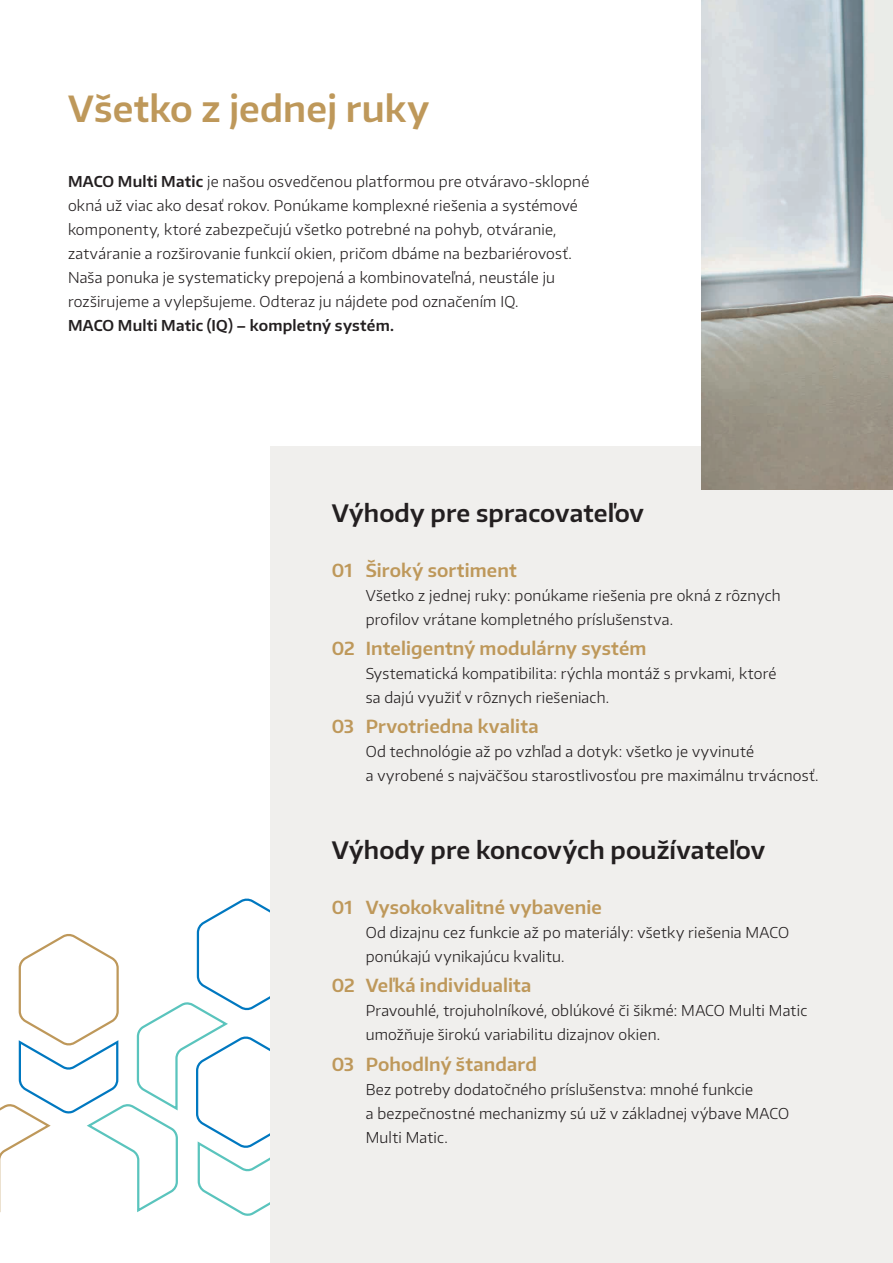
<style>
.page{position:relative;width:893px;height:1263px;background:#fff}
.page>*{position:absolute;margin:0;border:0;box-sizing:border-box;transform-origin:0 0}
.Headline_Kern_Gold{font:600 36px "Encode Sans Normal";letter-spacing:.005em;color:#be985a}
.Subheadline_16auf20_black{font:600 24px "Encode Sans Normal";letter-spacing:.01em;color:#231f20}
.Aufzählungen_Kern_Headline_gold{font:600 18px "Encode Sans Normal";letter-spacing:.01em;color:#be985a}
.Aufzählungen_Kern_Bodytext_schwarz{font:300 15px/24px "Encode Sans Normal";letter-spacing:.015em;color:#231f20}
.Bodytext{font:300 15px/24px "Encode Sans Normal";letter-spacing:.015em;color:#231f20}
.Bodytext-2{font:600 15px "Encode Sans Normal";letter-spacing:.015em;color:#231f20}
.s1{font-weight:600}
</style>
<div class="page">
<svg style="left:0;top:896px;width:271px;height:322px"></svg>
<div style="left:271px;top:446px;width:622px;height:817px;background:#f0efed"></div>
<img style="left:702px;top:0;width:191px;height:489px">
<p class="Headline_Kern_Gold" style="left:68px;top:85px;width:363px">Všetko z jednej ruky</p>
<p class="Bodytext" style="left:68px;top:169px;width:523px"><span class="s1">MACO Multi Matic</span> je našou osvedčenou platformou pre otváravo-sklopné</p>
<p class="Bodytext" style="left:68px;top:193px;width:511px">okná už viac ako desať rokov. Ponúkame komplexné riešenia a systémové</p>
<p class="Bodytext" style="left:68px;top:217px;width:490px">komponenty, ktoré zabezpečujú všetko potrebné na pohyb, otváranie,</p>
<p class="Bodytext" style="left:68px;top:241px;width:505px">zatváranie a rozširovanie funkcií okien, pričom dbáme na bezbariérovosť.<br>Naša ponuka je systematicky prepojená a kombinovateľná, neustále ju rozširujeme a vylepšujeme. Odteraz ju nájdete pod označením IQ.</p>
<p class="Bodytext-2" style="left:68px;top:315px;width:327px">MACO Multi Matic (IQ) – kompletný systém.</p>
<p class="Subheadline_16auf20_black" style="left:332px;top:497px;width:314px">Výhody pre spracovateľov</p>
<p class="Aufzählungen_Kern_Headline_gold" style="left:332px;top:558px;width:187px">01 Široký sortiment</p>
<p class="Aufzählungen_Kern_Bodytext_schwarz" style="left:366px;top:583px;width:417px">Všetko z jednej ruky: ponúkame riešenia pre okná z rôznych profilov vrátane kompletného príslušenstva.</p>
<p class="Aufzählungen_Kern_Headline_gold" style="left:332px;top:636px;width:316px">02 Inteligentný modulárny systém</p>
<p class="Aufzählungen_Kern_Bodytext_schwarz" style="left:366px;top:661px;width:412px">Systematická kompatibilita: rýchla montáž s prvkami, ktoré</p>
<p class="Aufzählungen_Kern_Bodytext_schwarz" style="left:366px;top:685px;width:245px">sa dajú využiť v rôznych riešeniach.</p>
<p class="Aufzählungen_Kern_Headline_gold" style="left:332px;top:715px;width:208px">03 Prvotriedna kvalita</p>
<p class="Aufzählungen_Kern_Bodytext_schwarz" style="left:366px;top:739px;width:390px">Od technológie až po vzhľad a dotyk: všetko je vyvinuté</p>
<p class="Aufzählungen_Kern_Bodytext_schwarz" style="left:366px;top:763px;width:454px">a vyrobené s najväčšou starostlivosťou pre maximálnu trvácnosť.</p>
<p class="Subheadline_16auf20_black" style="left:332px;top:835px;width:435px">Výhody pre koncových používateľov</p>
<p class="Aufzählungen_Kern_Headline_gold" style="left:332px;top:895px;width:272px">01 Vysokokvalitné vybavenie</p>
<p class="Aufzählungen_Kern_Bodytext_schwarz" style="left:366px;top:920px;width:425px">Od dizajnu cez funkcie až po materiály: všetky riešenia MACO</p>
<p class="Aufzählungen_Kern_Bodytext_schwarz" style="left:366px;top:944px;width:200px">ponúkajú vynikajúcu kvalitu.</p>
<p class="Aufzählungen_Kern_Headline_gold" style="left:332px;top:974px;width:201px">02 Veľká individualita</p>
<p class="Aufzählungen_Kern_Bodytext_schwarz" style="left:366px;top:998px;width:443px">Pravouhlé, trojuholníkové, oblúkové či šikmé: MACO Multi Matic</p>
<p class="Aufzählungen_Kern_Bodytext_schwarz" style="left:366px;top:1022px;width:296px">umožňuje širokú variabilitu dizajnov okien.</p>
<p class="Aufzählungen_Kern_Headline_gold" style="left:332px;top:1052px;width:207px">03 Pohodlný štandard</p>
<p class="Aufzählungen_Kern_Bodytext_schwarz" style="left:366px;top:1076px;width:389px">Bez potreby dodatočného príslušenstva: mnohé funkcie</p>
<p class="Aufzählungen_Kern_Bodytext_schwarz" style="left:366px;top:1100px;width:425px">a bezpečnostné mechanizmy sú už v základnej výbave MACO</p>
<p class="Aufzählungen_Kern_Bodytext_schwarz" style="left:366px;top:1124px;width:84px">Multi Matic.</p>
</div>
